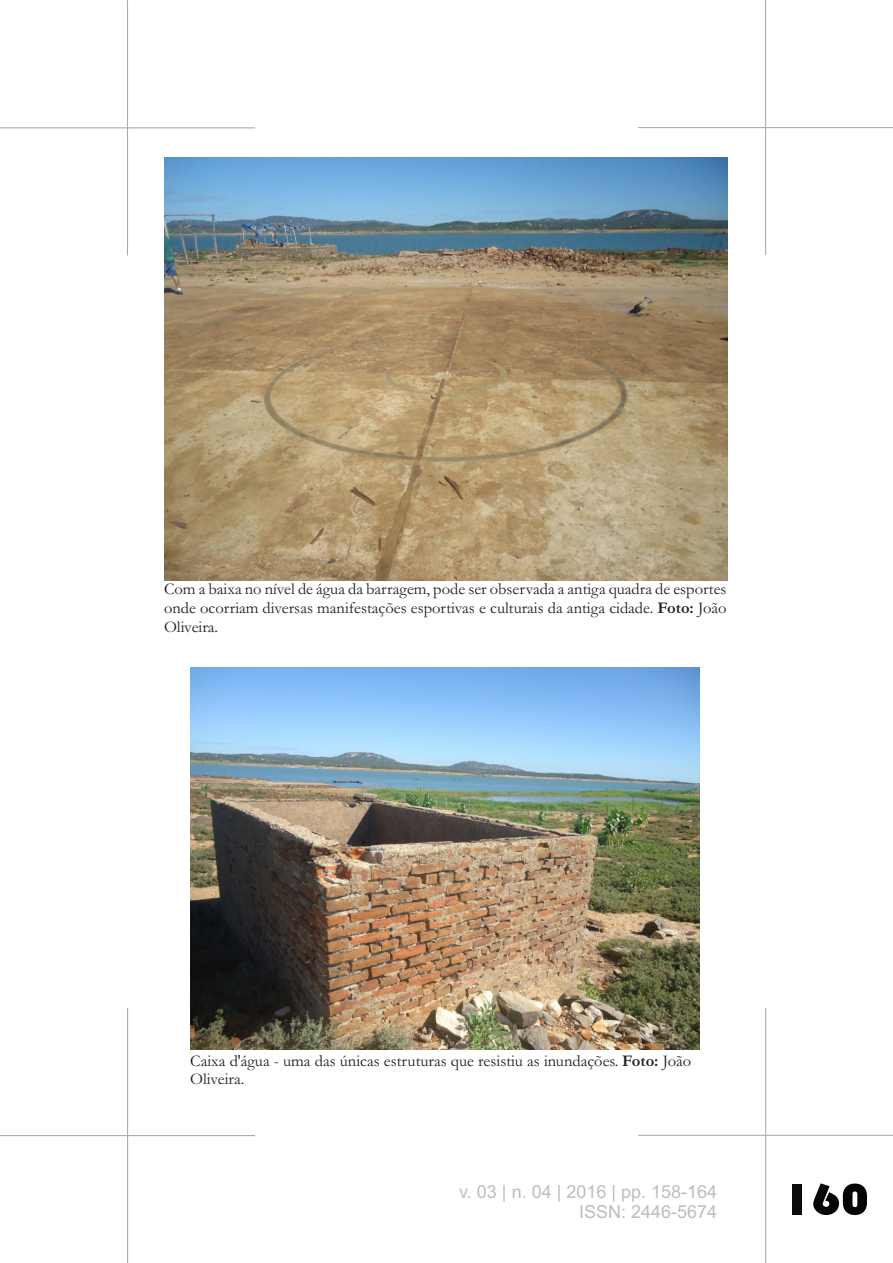
<style>
.page{position:relative;width:893px;height:1263px;background:#fff}
.page>*{position:absolute;margin:0;border:0;box-sizing:border-box;transform-origin:0 0}
.t1{font:45px "Bauhaus 93";color:#030405;scale:1.13 1}
.t2{font:18px/20.1px "Arial";color:#bbbdc0;text-align:right}
.t3{font:16.5px/18.6px "Garamond";color:#231f20;text-align:justify}
.s1{font-weight:700}
</style>
<div class="page">
<hr style="left:127px;top:0;width:1px;height:255px;background:#a7a9ac">
<hr style="left:0;top:127px;width:255px;height:1px;background:#a7a9ac">
<hr style="left:127px;top:1008px;width:1px;height:255px;background:#a7a9ac">
<hr style="left:0;top:1135px;width:255px;height:1px;background:#a7a9ac">
<hr style="left:765px;top:0;width:1px;height:255px;background:#a7a9ac">
<hr style="left:638px;top:127px;width:255px;height:1px;background:#a7a9ac">
<hr style="left:765px;top:1008px;width:1px;height:255px;background:#a7a9ac">
<hr style="left:638px;top:1135px;width:255px;height:1px;background:#a7a9ac">
<img style="left:164px;top:158px;width:563px;height:422px">
<img style="left:191px;top:668px;width:508px;height:381px">
<p class="t3" style="left:164px;top:582px;width:564px">Com a baixa no nível de água da barragem, pode ser observada a antiga quadra de esportes onde ocorriam diversas manifestações esportivas e culturais da antiga cidade. <span class="s1">Foto:</span> João Oliveira.</p>
<p class="t3" style="left:190px;top:1053px;width:502px">Caixa d'água - uma das únicas estruturas que resistiu as inundações. <span class="s1">Foto:</span> João<br>Oliveira.</p>
<p class="t2" style="left:459px;top:1183px;width:259px">v. 03 | n. 04 | 2016 | pp. 158-164<br>ISSN: 2446-5674</p>
<h1 class="t1" style="left:783px;top:1174px;width:78px">160</h1>
</div>
